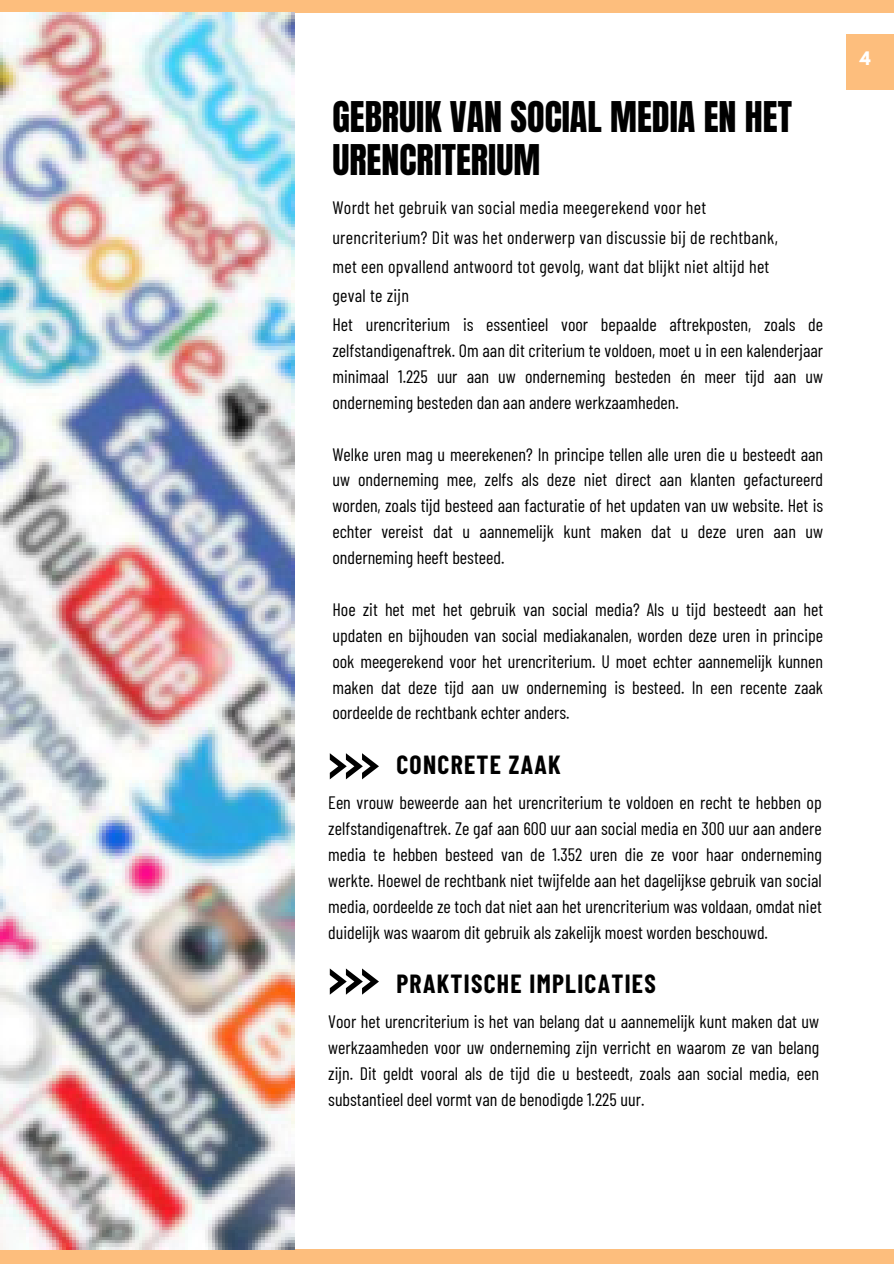
<style>
.page{position:relative;width:894px;height:1264px;background:#fff}
.page>*{position:absolute;margin:0;border:0;box-sizing:border-box;transform-origin:0 0}
.t1{font:36px/42.8px "Anton";color:#000}
.t2{font:700 25.65px "Barlow Condensed";letter-spacing:.05em;color:#000}
.t3{font:18px/25.8px "Barlow Condensed";color:#000;text-align:justify}
.t4{font:700 16.5px "League Spartan";color:#fff}
</style>
<div class="page">
<div style="left:0;top:0;width:893px;height:12px;background:#fdbe7d"></div>
<div style="left:0;top:1249px;width:893px;height:14px;background:#fdbe7d"></div>
<svg style="left:330px;top:968px;width:49px;height:26px"></svg>
<svg style="left:330px;top:753px;width:49px;height:26px"></svg>
<div style="left:846px;top:34px;width:47px;height:55px;background:#fdbe7d"></div>
<img style="left:0;top:12px;width:294px;height:1237px">
<p class="t1" style="left:332px;top:96px;width:461px">GEBRUIK VAN SOCIAL MEDIA EN HET<br>URENCRITERIUM</p>
<h2 class="t3" style="left:332px;top:193px;width:447px;line-height:29.2px;text-align:left">Wordt het gebruik van social media meegerekend voor het urencriterium? Dit was het onderwerp van discussie bij de rechtbank, met een opvallend antwoord tot gevolg, want dat blijkt niet altijd het geval te zijn</h2>
<p class="t3" style="left:332px;top:311px;width:492px">Het urencriterium is essentieel voor bepaalde aftrekposten, zoals de zelfstandigenaftrek. Om aan dit criterium te voldoen, moet u in een kalenderjaar minimaal 1.225 uur aan uw onderneming besteden én meer tijd aan uw onderneming besteden dan aan andere werkzaamheden.</p>
<p class="t3" style="left:332px;top:440px;width:492px">Welke uren mag u meerekenen? In principe tellen alle uren die u besteedt aan uw onderneming mee, zelfs als deze niet direct aan klanten gefactureerd worden, zoals tijd besteed aan facturatie of het updaten van uw website. Het is echter vereist dat u aannemelijk kunt maken dat u deze uren aan uw onderneming heeft besteed.</p>
<p class="t3" style="left:332px;top:595px;width:492px">Hoe zit het met het gebruik van social media? Als u tijd besteedt aan het updaten en bijhouden van social mediakanalen, worden deze uren in principe ook meegerekend voor het urencriterium. U moet echter aannemelijk kunnen maken dat deze tijd aan uw onderneming is besteed. In een recente zaak oordeelde de rechtbank echter anders.</p>
<p class="t2" style="left:396px;top:748px;width:166px">CONCRETE ZAAK</p>
<p class="t3" style="left:328px;top:789px;width:495px">Een vrouw beweerde aan het urencriterium te voldoen en recht te hebben op zelfstandigenaftrek. Ze gaf aan 600 uur aan social media en 300 uur aan andere media te hebben besteed van de 1.352 uren die ze voor haar onderneming werkte. Hoewel de rechtbank niet twijfelde aan het dagelijkse gebruik van social media, oordeelde ze toch dat niet aan het urencriterium was voldaan, omdat niet duidelijk was waarom dit gebruik als zakelijk moest worden beschouwd.</p>
<h2 class="t2" style="left:396px;top:967px;width:261px">PRAKTISCHE IMPLICATIES</h2>
<p class="t3" style="left:328px;top:1008px;width:492px">Voor het urencriterium is het van belang dat u aannemelijk kunt maken dat uw werkzaamheden voor uw onderneming zijn verricht en waarom ze van belang zijn. Dit geldt vooral als de tijd die u besteedt, zoals aan social media, een substantieel deel vormt van de benodigde 1.225 uur.</p>
<p class="t4" style="left:859px;top:51px;width:12px">4</p>
</div>
